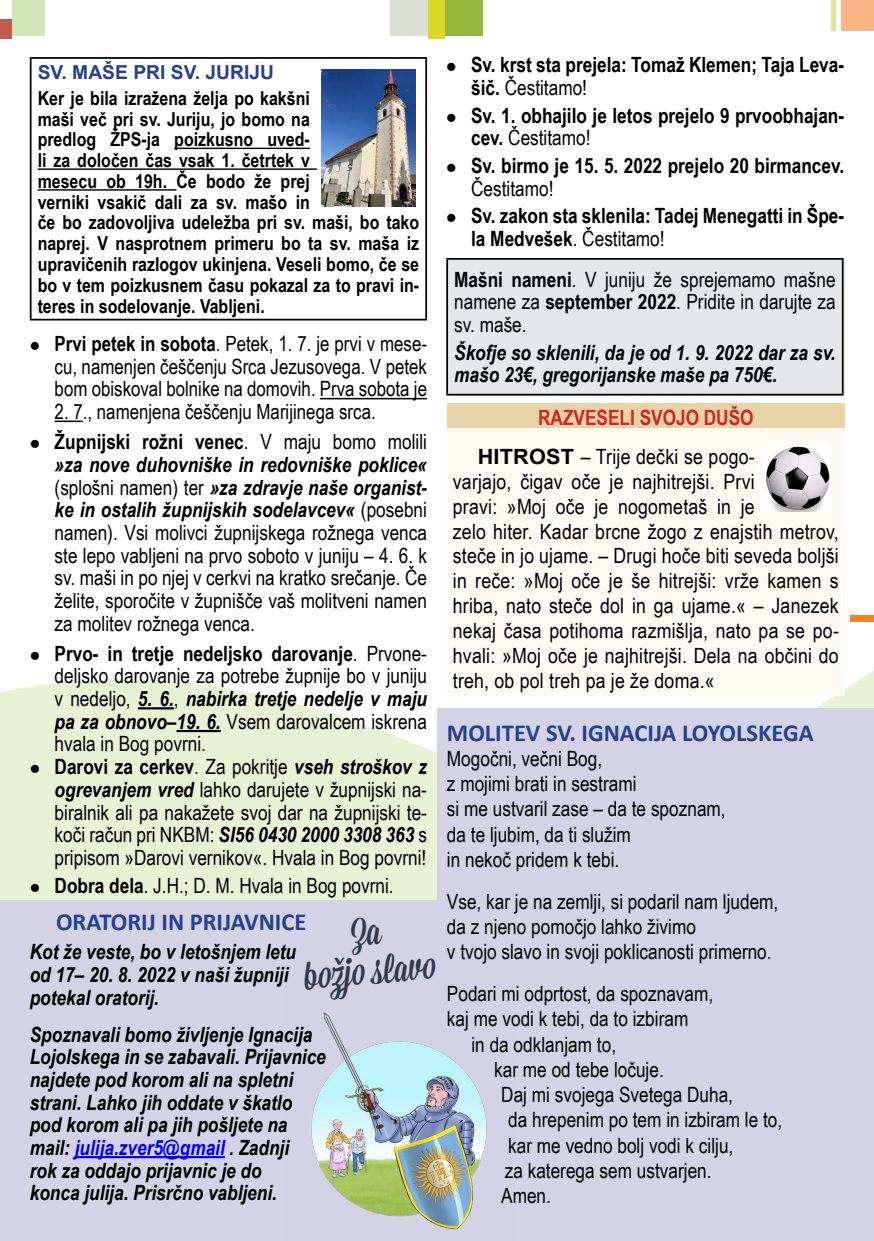
<style>
.page{position:relative;width:874px;height:1241px;background:#fff}
.page>*{position:absolute;margin:0;border:0;box-sizing:border-box;transform-origin:0 0}
.t1{font:38.85px/38.9px "Mission Script";color:#32394e;text-align:center}
.t2{font:700 24.5px "Calibri";color:#25408f}
.t3{font:21px/22.6px "Arial Narrow";color:#000}
.t4{font:italic 700 21px/22.6px "Arial Narrow";color:#000}
.t5{font:700 21px/22.6px "Arial Narrow";color:#000}
.t6{font:700 21px/38.9px "Arial Narrow";color:#d2232a;text-align:right}
.t7{font:700 19.25px/20.8px "Arial Narrow";color:#000}
.t8{font:700 19.25px "Arial";color:#25408f}
.s1{font-weight:700}
.s2{font-weight:700;font-style:italic}
.s3{color:#00f}
.s4{font-size:19.25px}
.s5{font-weight:400}
.s6{font-family:"Arial";color:#000}
.s7{font-weight:400;color:#000}
</style>
<div class="page">
<div style="left:850px;top:615px;width:23px;height:7px;background:#f5821f"></div>
<div style="left:436px;top:0;width:46px;height:36px;background:#96b73d"></div>
<div style="left:390px;top:0;width:46px;height:36px;background:#dae0d4"></div>
<div style="left:830px;top:0;width:5px;height:31px;background:#dbe795"></div>
<div style="left:428px;top:0;width:16px;height:39px;background:#d9d823"></div>
<div style="left:0;top:0;width:45px;height:36px;background:#d1e6b8"></div>
<div style="left:0;top:19px;width:11px;height:20px;background:#c25b4d"></div>
<div style="left:0;top:0;width:11px;height:19px;background:#fff"></div>
<div style="left:840px;top:0;width:33px;height:31px;background:#fab385"></div>
<svg style="left:0;top:644px;width:873px;height:256px;fill:#e8f2d4"></svg>
<div style="left:0;top:900px;width:873px;height:340px;background:#d4d3e6"></div>
<div style="left:437px;top:708px;width:436px;height:192px;background:#d4d3e6"></div>
<div style="left:446px;top:403px;width:397px;height:293px;background:#fffbf3"></div>
<div style="left:446px;top:403px;width:397px;height:25px;background:#e6d4a5"></div>
<div style="left:446px;top:259px;width:397px;height:136px;background:#e6e7e8"></div>
<hr style="left:320px;top:398px;width:107px;height:1px;background:#000">
<hr style="left:55px;top:420px;width:28px;height:2px;background:#000">
<hr style="left:138px;top:707px;width:36px;height:2px;background:#000">
<hr style="left:176px;top:729px;width:44px;height:3px;background:#000">
<hr style="left:30px;top:57px;width:397px;height:2px;background:#000">
<hr style="left:30px;top:59px;width:2px;height:260px;background:#000">
<hr style="left:425px;top:59px;width:2px;height:260px;background:#000">
<hr style="left:30px;top:319px;width:397px;height:1px;background:#000">
<hr style="left:174px;top:148px;width:136px;height:1px;background:#000">
<hr style="left:38px;top:168px;width:279px;height:2px;background:#000">
<hr style="left:38px;top:189px;width:138px;height:2px;background:#000">
<img style="left:321px;top:69px;width:94px;height:137px">
<hr style="left:75px;top:1155px;width:150px;height:2px;background:#00f">
<img style="left:311px;top:1012px;width:176px;height:218px">
<hr style="left:446px;top:258px;width:397px;height:2px;background:#000">
<hr style="left:446px;top:260px;width:2px;height:134px;background:#000">
<hr style="left:841px;top:260px;width:2px;height:134px;background:#000">
<hr style="left:446px;top:394px;width:397px;height:1px;background:#000">
<img style="left:764px;top:445px;width:66px;height:66px">
<svg style="left:31px;top:651px;width:8px;height:8px"></svg>
<svg style="left:31px;top:764px;width:8px;height:9px"></svg>
<svg style="left:31px;top:883px;width:8px;height:8px"></svg>
<p class="t8" style="left:38px;top:59px;width:238px">SV. MAŠE PRI SV. JURIJU</p>
<p class="t7" style="left:38px;top:87px;width:383px">Ker je bila izražena želja po kakšni<br>maši več pri sv. Juriju, jo bomo na<br>predlog ŽPS-ja poizkusno uved-<br>li za določen čas vsak 1. četrtek v<br>mesecu ob 19h. Če bodo že prej<br>verniki vsakič dali za sv. mašo in<br>če bo zadovoljiva udeležba pri sv. maši, bo tako naprej. V nasprotnem primeru bo ta sv. maša iz upravičenih razlogov ukinjena. Veseli bomo, če se bo v tem poizkusnem času pokazal za to pravi in&shy;teres in sodelovanje. Vabljeni.</p>
<p class="t3" style="left:55px;top:331px;width:374px;text-align:justify"><span class="s1">Prvi petek in sobota</span>. Petek, 1. 7. je prvi v mese&shy;cu, namenjen češčenju Srca Jezusovega. V petek bom obiskoval bolnike na domovih. Prva sobota je</p>
<p class="t3" style="left:55px;top:396px;width:374px;line-height:30.1px">2. 7., namenjena češčenju Marijinega srca.<br><span class="s1">Župnijski rožni venec</span>. V maju bomo molili</p>
<p class="t3" style="left:55px;top:452px;width:374px;text-align:justify"><span class="s2">»za nove duhovniške in redovniške poklice« </span>(splošni namen) ter <span class="s2">»za zdravje naše organist&shy;ke in ostalih župnijskih sodelavcev«</span> (posebni namen). Vsi molivci župnijskega rožnega venca ste lepo vabljeni na prvo soboto v juniju – 4. 6. k sv. maši in po njej v cerkvi na kratko srečanje. Če želite, sporočite v župnišče vaš molitveni namen za molitev rožnega venca.</p>
<p class="t3" style="left:55px;top:641px;width:374px"><span class="s1">Prvo- in tretje nedeljsko darovanje</span>. Prvone&shy;deljsko darovanje za potrebe župnije bo v juniju v nedeljo, <span class="s2">5. 6.</span>, <span class="s2">nabirka tretje nedelje v maju pa za obnovo–19. 6.</span> Vsem darovalcem iskrena hvala in Bog povrni.<br><span class="s1">Darovi za cerkev</span>. Za pokritje <span class="s2">vseh stroškov z ogrevanjem vred</span> lahko darujete v župnijski na&shy;biralnik ali pa nakažete svoj dar na župnijski te&shy;koči račun pri NKBM: <span class="s2">SI56 0430 2000 3308 363</span> s pripisom »Darovi vernikov«. Hvala in Bog povrni!</p>
<p class="t3" style="left:55px;top:872px;width:340px"><span class="s1">Dobra dela</span>. J.H.; D. M. Hvala in Bog povrni.</p>
<p class="t2" style="left:56px;top:904px;width:252px">ORATORIJ IN PRIJAVNICE</p>
<p class="t4" style="left:30px;top:939px;width:268px">Kot že veste, bo v letošnjem letu od 17– 20. 8. 2022 v naši župniji potekal oratorij.</p>
<p class="t4" style="left:30px;top:1021px;width:297px">Spoznavali bomo življenje Ignacija Lojolskega in se zabavali. Prijavnice najdete pod korom ali na spletni strani. Lahko jih oddate v škatlo pod korom ali pa jih pošljete na mail: <span class="s3">julija.zver5@gmail</span> <span class="s4">.</span> Zadnji<br>rok za oddajo prijavnic je do<br>konca julija. Prisrčno vabljeni.</p>
<h1 class="t1" style="left:299px;top:920px;width:133px;rotate:-5deg">Za<br>božjo slavo</h1>
<p class="t5" style="left:471px;top:53px;width:374px">Sv. krst sta prejela: Tomaž Klemen; Taja Leva&shy;šič. <span class="s5">Čestitamo!</span></p>
<p class="t5" style="left:471px;top:103px;width:374px">Sv. 1. obhajilo je letos prejelo 9 prvoobhajan&shy;cev. <span class="s5">Čestitamo!</span></p>
<p class="t5" style="left:471px;top:153px;width:374px">Sv. birmo je 15. 5. 2022 prejelo 20 birmancev.</p>
<p class="t3" style="left:471px;top:176px;width:84px">Čestitamo!</p>
<p class="t5" style="left:471px;top:203px;width:374px">Sv. zakon sta sklenila: Tadej Menegatti in Špe&shy;la Medvešek<span class="s5">. Čestitamo!</span></p>
<p class="t3" style="left:454px;top:267px;width:383px;text-align:justify"><span class="s1">Mašni nameni</span>. V juniju že sprejemamo mašne namene za <span class="s1">september 2022</span>. Pridite in darujte za sv. maše.</p>
<p class="t4" style="left:454px;top:340px;width:383px">Škofje so sklenili, da je od 1. 9. 2022 dar za sv. mašo 23€, gregorijanske maše pa 750€.</p>
<p class="t6" style="left:477px;top:397px;width:278px">RAZVESELI SVOJO DUŠO<br><span class="s6">HITROST</span> <span class="s7">– Trije dečki se pogo-</span></p>
<p class="t3" style="left:452px;top:468px;width:387px;line-height:24.8px">varjajo, čigav oče je najhitrejši. Prvi<br>pravi: »Moj oče je nogometaš in je<br>zelo hiter. Kadar brcne žogo z enajstih metrov, steče in jo ujame. – Drugi hoče biti seveda boljši in reče: »Moj oče je še hitrejši: vrže kamen s hriba, nato steče dol in ga ujame.« – Janezek nekaj časa potihoma razmišlja, nato pa se po&shy;hvali: »Moj oče je najhitrejši. Dela na občini do treh, ob pol treh pa je že doma.«</p>
<p class="t2" style="left:446px;top:715px;width:368px">MOLITEV SV. IGNACIJA LOYOLSKEGA</p>
<p class="t3" style="left:446px;top:745px;width:280px;line-height:25.2px">Mogočni, večni Bog,<br>z mojimi brati in sestrami<br>si me ustvaril zase – da te spoznam, da te ljubim, da ti služim<br>in nekoč pridem k tebi.</p>
<p class="t3" style="left:446px;top:887px;width:333px;line-height:25.2px">Vse, kar je na zemlji, si podaril nam ljudem, da z njeno pomočjo lahko živimo<br>v tvojo slavo in svoji poklicanosti primerno.</p>
<p class="t3" style="left:446px;top:981px;width:268px">Podari mi odprtost, da spoznavam,</p>
<p class="t3" style="left:446px;top:1006px;width:243px">kaj me vodi k tebi, da to izbiram</p>
<p class="t3" style="left:471px;top:1031px;width:146px">in da odklanjam to,</p>
<p class="t3" style="left:494px;top:1057px;width:171px">kar me od tebe ločuje.</p>
<p class="t3" style="left:501px;top:1082px;width:233px">Daj mi svojega Svetega Duha,</p>
<p class="t3" style="left:508px;top:1107px;width:275px">da hrepenim po tem in izbiram le to,</p>
<p class="t3" style="left:508px;top:1132px;width:226px">kar me vedno bolj vodi k cilju,</p>
<p class="t3" style="left:504px;top:1157px;width:208px">za katerega sem ustvarjen.</p>
<p class="t3" style="left:501px;top:1183px;width:51px">Amen.</p>
</div>
